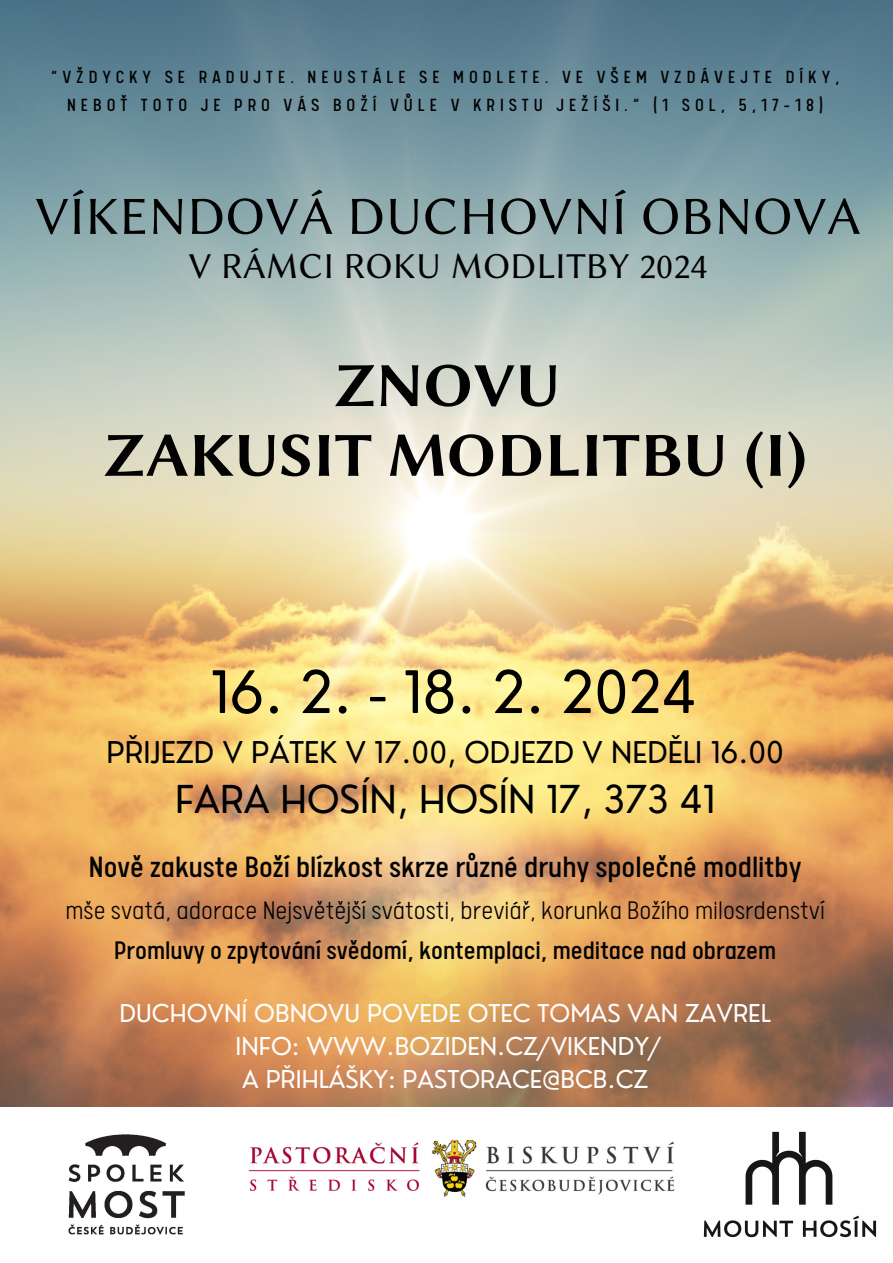
<style>
.page{position:relative;width:893px;height:1263px;background:#fff}
.page>*{position:absolute;margin:0;border:0;box-sizing:border-box;transform-origin:0 0}
.t1{font:63px "Lin Biolinum OB";color:#020202}
.t2{font:57px "Nourd";color:#000}
.t3{font:54px "Lin Biolinum O";color:#020202}
.t4{font:37.5px "Nourd";color:#000}
.t5{font:36.75px "Lin Biolinum O";color:#020202}
.t6{font:33px "Calps Sans";color:#020202}
.t7{font:29.25px "Nourd";color:#000}
.t8{font:300 28.5px "Calps Sans";color:#020202}
.t9{font:28.5px "Calps Sans";color:#020202}
.t10{font:24px "Nourd";color:#fefefe}
.t11{font:19.8px "Calps Sans";letter-spacing:.25em;color:#020202}
</style>
<div class="page">
<img style="left:0;top:0;width:893px;height:1106px">
<img style="left:68px;top:1134px;width:117px;height:101px">
<img style="left:248px;top:1140px;width:427px;height:57px">
<img style="left:703px;top:1131px;width:174px;height:107px">
<p class="t11" style="left:51px;top:69px;width:790px">“VŽDYCKY SE RADUJTE. NEUSTÁLE SE MODLETE. VE VŠEM VZDÁVEJTE DÍKY,</p>
<p class="t11" style="left:67px;top:96px;width:758px">NEBOŤ TOTO JE PRO VÁS BOŽÍ VŮLE V KRISTU JEŽÍŠI.“ (1 SOL, 5,17-18)</p>
<p class="t3" style="left:35px;top:186px;width:827px">VÍKENDOVÁ DUCHOVNÍ OBNOVA</p>
<p class="t5" style="left:188px;top:245px;width:520px">V RÁMCI ROKU MODLITBY 2024</p>
<p class="t1" style="left:335px;top:350px;width:227px">ZNOVU</p>
<p class="t1" style="left:104px;top:419px;width:704px">ZAKUSIT MODLITBU (I)</p>
<p class="t2" style="left:210px;top:656px;width:487px">16. 2. - 18. 2. 2024</p>
<p class="t7" style="left:106px;top:734px;width:679px">PŘIJEZD V PÁTEK V 17.00, ODJEZD V NEDĚLI 16.00</p>
<p class="t4" style="left:175px;top:775px;width:541px">FARA HOSÍN, HOSÍN 17, 373 41</p>
<p class="t6" style="left:89px;top:853px;width:714px">Nově zakuste Boží blízkost skrze různé druhy společné modlitby</p>
<p class="t8" style="left:65px;top:899px;width:761px">mše svatá, adorace Nejsvětější svátosti, breviář, korunka Božího milosrdenství</p>
<p class="t9" style="left:114px;top:938px;width:663px">Promluvy o zpytování svědomí, kontemplaci, meditace nad obrazem</p>
<p class="t10" style="left:120px;top:997px;width:653px">DUCHOVNÍ OBNOVU POVEDE OTEC TOMAS VAN ZAVREL</p>
<p class="t10" style="left:236px;top:1031px;width:427px">INFO: WWW.BOZIDEN.CZ/VIKENDY/</p>
<p class="t10" style="left:242px;top:1064px;width:407px">A PŘIHLÁŠKY: PASTORACE@BCB.CZ</p>
</div>
